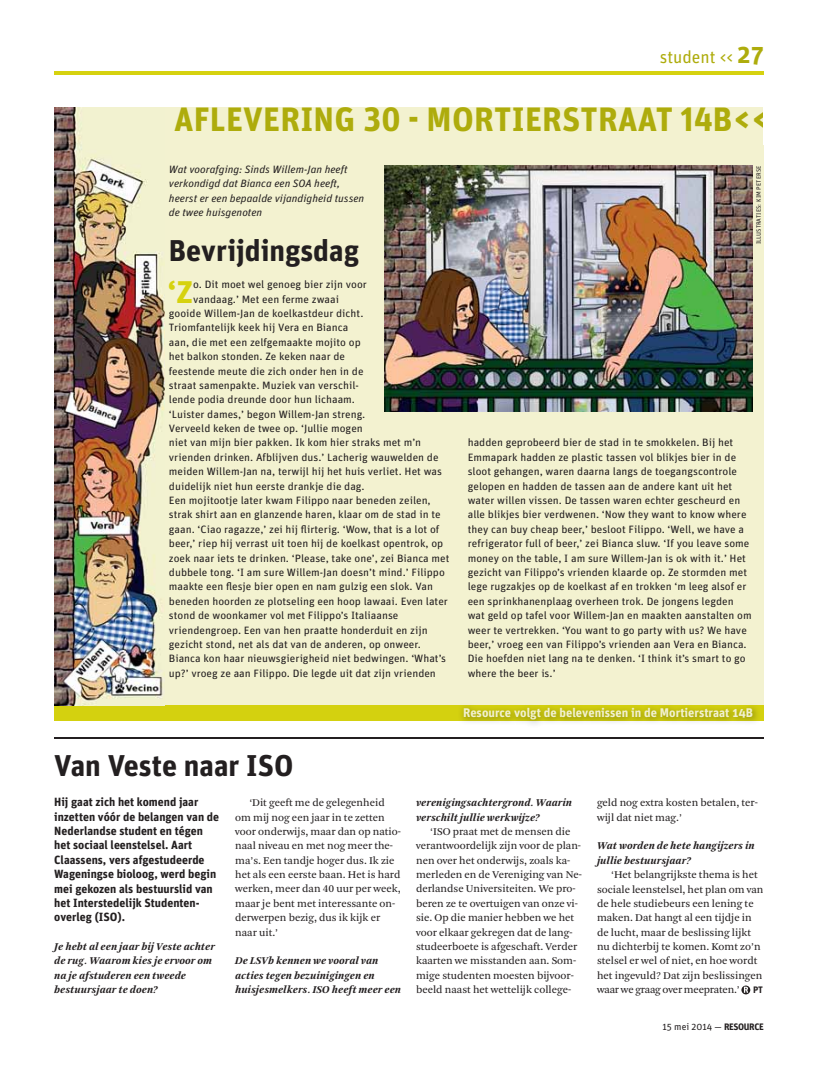
<style>
.page{position:relative;width:818px;height:1066px;background:#fff}
.page>*{position:absolute;margin:0;border:0;box-sizing:border-box;transform-origin:0 0}
.t1{font:700 33.75px "Unit OT";letter-spacing:.01em;color:#aeac0c}
.t2{font:700 31.25px "Unit OT";color:#d6d20f;scale:1.06 1}
.t3{font:700 30px "Unit OT";color:#231f20}
.t4{font:17.5px "Unit OT";color:#aeac0c}
.t5{font:700 12.5px "Unit OT";color:#f2f1cf}
.t6{font:700 11.88px/14.4px "Unit OT";color:#231f20}
.t7{font:10.88px/14.4px "Arnhem Blond";color:#231f20}
.t8{font:italic 700 10.88px/14.4px "Arnhem";color:#231f20}
.t9{font:10.62px/14.4px "Unit OT";color:#231f20;scale:1.06 1}
.t10{font:italic 10.62px/14.4px "Unit OT";color:#231f20;scale:1.06 1}
.t11{font:9.62px "Unit OT";color:#231f20}
.t12{font:6.25px "Unit OT";letter-spacing:.02em;color:#231f20}
.s1{font-weight:700;font-size:25px}
.s2{font-family:"Unit OT";font-weight:700;font-size:9.38px}
.s3{font-size:9.38px}
.s4{font-weight:700;font-size:9.38px}
</style>
<div class="page">
<hr style="left:54px;top:71px;width:709px;height:3px;background:#d6d20f">
<svg style="left:741px;top:985px;width:8px;height:9px"></svg>
<hr style="left:54px;top:737px;width:709px;height:1px;background:#231f20">
<div style="left:54px;top:107px;width:709px;height:598px;background:#f3f2d0"></div>
<img style="left:384px;top:166px;width:367px;height:245px">
<div style="left:54px;top:705px;width:709px;height:15px;background:#d4d10f"></div>
<img style="left:458px;top:707px;width:302px;height:17px">
<img style="left:54px;top:107px;width:110px;height:598px">
<h3 class="t4" style="left:659px;top:51px;width:105px">student &lt;&lt; <span class="s1">27</span></h3>
<h1 class="t1" style="left:174px;top:106px;width:597px">AFLEVERING 30 - MORTIERSTRAAT 14B&lt;&lt;</h1>
<p class="t10" style="left:169px;top:163px;width:186px">Wat voorafging: Sinds Willem-Jan heeft verkondigd dat Bianca een SOA heeft, heerst er een bepaalde vijandigheid tussen de twee huisgenoten</p>
<h3 class="t3" style="left:169px;top:240px;width:192px">Bevrijdingsdag</h3>
<h2 class="t2" style="left:167px;top:280px;width:26px">‘Z</h2>
<p class="t9" style="left:193px;top:278px;width:165px">o. Dit moet wel genoeg bier zijn voor</p>
<p class="t9" style="left:193px;top:293px;width:139px">vandaag.’ Met een ferme zwaai</p>
<p class="t9" style="left:169px;top:307px;width:185px">gooide Willem-Jan de koelkastdeur dicht.</p>
<p class="t9" style="left:169px;top:321px;width:171px">Triomfantelijk keek hij Vera en Bianca</p>
<p class="t9" style="left:169px;top:336px;width:182px">aan, die met een zelfgemaakte mojito op</p>
<p class="t9" style="left:169px;top:350px;width:168px">het balkon stonden. Ze keken naar de</p>
<p class="t9" style="left:169px;top:365px;width:185px">feestende meute die zich onder hen in de</p>
<p class="t9" style="left:169px;top:379px;width:180px">straat samenpakte. Muziek van verschil-</p>
<p class="t9" style="left:169px;top:393px;width:177px">lende podia dreunde door hun lichaam.</p>
<p class="t9" style="left:169px;top:408px;width:187px">‘Luister dames,’ begon Willem-Jan streng.</p>
<p class="t9" style="left:169px;top:422px;width:184px">Verveeld keken de twee op. ‘Jullie mogen</p>
<p class="t9" style="left:169px;top:436px;width:239px">niet van mijn bier pakken. Ik kom hier straks met m’n</p>
<p class="t9" style="left:169px;top:451px;width:256px">vrienden drinken. Afblijven dus.’ Lacherig wauwelden de</p>
<p class="t9" style="left:169px;top:465px;width:259px">meiden Willem-Jan na, terwijl hij het huis verliet. Het was</p>
<p class="t9" style="left:169px;top:480px;width:186px">duidelijk niet hun eerste drankje die dag.</p>
<p class="t9" style="left:169px;top:494px;width:248px">Een mojitootje later kwam Filippo naar beneden zeilen,</p>
<p class="t9" style="left:169px;top:508px;width:258px">strak shirt aan en glanzende haren, klaar om de stad in te</p>
<p class="t9" style="left:169px;top:523px;width:256px">gaan. ‘Ciao ragazze,’ zei hij flirterig. ‘Wow, that is a lot of</p>
<p class="t9" style="left:169px;top:537px;width:260px">beer,’ riep hij verrast uit toen hij de koelkast opentrok, op</p>
<p class="t9" style="left:169px;top:551px;width:266px">zoek naar iets te drinken. ‘Please, take one’, zei Bianca met</p>
<p class="t9" style="left:169px;top:566px;width:262px">dubbele tong. ‘I am sure Willem-Jan doesn’t mind.’ Filippo</p>
<p class="t9" style="left:169px;top:580px;width:250px">maakte een flesje bier open en nam gulzig een slok. Van</p>
<p class="t9" style="left:169px;top:595px;width:264px">beneden hoorden ze plotseling een hoop lawaai. Even later</p>
<p class="t9" style="left:169px;top:609px;width:218px">stond de woonkamer vol met Filippo’s Italiaanse</p>
<p class="t9" style="left:169px;top:623px;width:245px">vriendengroep. Een van hen praatte honderduit en zijn</p>
<p class="t9" style="left:169px;top:638px;width:239px">gezicht stond, net als dat van de anderen, op onweer.</p>
<p class="t9" style="left:169px;top:652px;width:263px">Bianca kon haar nieuwsgierigheid niet bedwingen. ‘What’s</p>
<p class="t9" style="left:169px;top:666px;width:253px">up?’ vroeg ze aan Filippo. Die legde uit dat zijn vrienden</p>
<h3 class="t3" style="left:54px;top:754px;width:241px">Van Veste naar ISO</h3>
<p class="t12" style="left:755px;top:244px;width:80px;rotate:-90deg">ILLUSTRATIES: KIM PETERSE</p>
<p class="t9" style="left:467px;top:436px;width:269px">hadden geprobeerd bier de stad in te smokkelen. Bij het Emmapark hadden ze plastic tassen vol blikjes bier in de sloot gehangen, waren daarna langs de toegangscontrole gelopen en hadden de tassen aan de andere kant uit het water willen vissen. De tassen waren echter gescheurd en alle blikjes bier verdwenen. ‘Now they want to know where they can buy cheap beer,’ besloot Filippo. ‘Well, we have a refrigerator full of beer,’ zei Bianca sluw. ‘If you leave some money on the table, I am sure Willem-Jan is ok with it.’ Het gezicht van Filippo’s vrienden klaarde op. Ze stormden met lege rugzakjes op de koelkast af en trokken ‘m leeg alsof er een sprinkhanenplaag overheen trok. De jongens legden wat geld op tafel voor Willem-Jan en maakten aanstalten om weer te vertrekken. ‘You want to go party with us? We have beer,’ vroeg een van Filippo’s vrienden aan Vera en Bianca.<br>Die hoefden niet lang na te denken. ‘I think it’s smart to go where the beer is.’</p>
<p class="t5" style="left:463px;top:708px;width:291px">Resource volgt de belevenissen in de Mortierstraat 14B</p>
<p class="t6" style="left:54px;top:795px;width:166px">Hij gaat zich het komend jaar inzetten vóór de belangen van de<br>Nederlandse student en tégen het sociaal leenstelsel. Aart<br>Claassens, vers afgestudeerde<br>Wageningse bioloog, werd begin mei gekozen als bestuurslid van het Interstedelijk Studenten&shy;overleg (ISO).</p>
<p class="t8" style="left:54px;top:939px;width:162px">Je hebt al een jaar bij Veste achter de rug. Waarom kies je ervoor om na je afstuderen een tweede bestuursjaar te doen?</p>
<p class="t7" style="left:235px;top:796px;width:167px;text-indent:14px">‘Dit geeft me de gelegenheid om mij nog een jaar in te zetten voor onderwijs, maar dan op natio&shy;naal niveau en met nog meer the&shy;ma’s. Een tandje hoger dus. Ik zie het als een eerste baan. Het is hard werken, meer dan 40 uur per week, maar je bent met interessante on&shy;derwerpen bezig, dus ik kijk er naar uit.’</p>
<p class="t8" style="left:235px;top:954px;width:167px">De LSVb kennen we vooral van acties tegen bezuinigingen en huisjesmelkers. ISO heeft meer een</p>
<p class="t8" style="left:416px;top:796px;width:157px">verenigingsachtergrond. Waarin verschilt jullie werkwijze?</p>
<p class="t7" style="left:416px;top:825px;width:167px;text-indent:14px">‘ISO praat met de mensen die verantwoordelijk zijn voor de plan&shy;nen over het onderwijs, zoals ka&shy;merleden en de Vereniging van Ne&shy;derlandse Universiteiten. We pro&shy;beren ze te overtuigen van onze vi&shy;sie. Op die manier hebben we het voor elkaar gekregen dat de lang&shy;studeerboete is afgeschaft. Verder kaarten we misstanden aan. Som&shy;mige studenten moesten bijvoor&shy;beeld naast het wettelijk college-</p>
<p class="t7" style="left:596px;top:796px;width:162px">geld nog extra kosten betalen, ter&shy;wijl dat niet mag.’</p>
<p class="t8" style="left:596px;top:839px;width:159px">Wat worden de hete hangijzers in jullie bestuursjaar?</p>
<p class="t7" style="left:596px;top:868px;width:168px;text-indent:14px">‘Het belangrijkste thema is het sociale leenstelsel, het plan om van de hele studiebeurs een lening te maken. Dat hangt al een tijdje in de lucht, maar de beslissing lijkt nu dichterbij te komen. Komt zo’n stelsel er wel of niet, en hoe wordt het ingevuld? Dat zijn beslissingen waar we graag over meepraten.’ <span class="s2">PT</span></p>
<p class="t11" style="left:662px;top:1022px;width:103px">15 mei 2014 <span class="s3">—</span> <span class="s4">RESOURCE</span></p>
</div>
